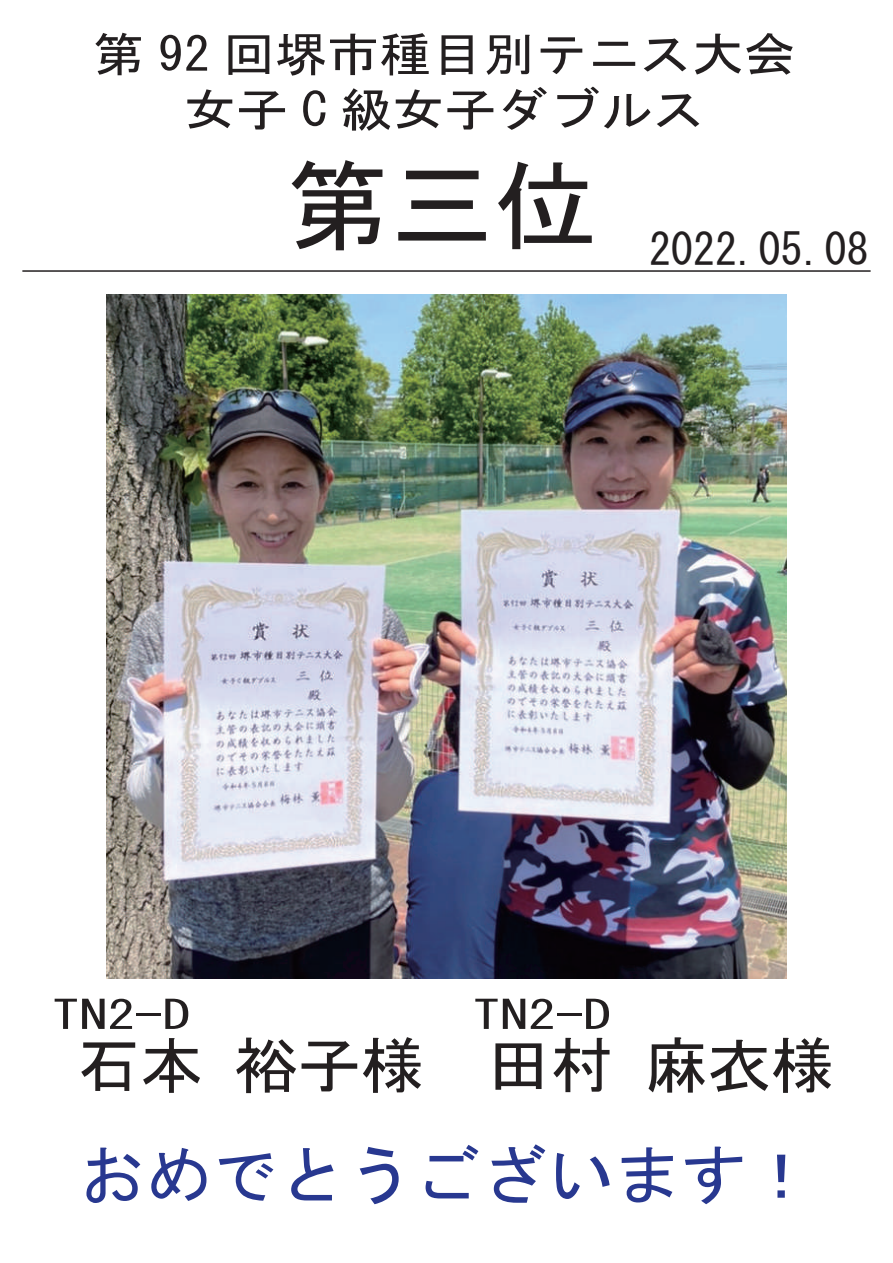
<style>
.page{position:relative;width:893px;height:1263px;background:#fff}
.page>*{position:absolute;margin:0;border:0;box-sizing:border-box;transform-origin:0 0}
.t1{font:99.9px "MS Gothic";color:#231f20;scale:1.04 1}
.t2{font:64.5px "MS Gothic";color:#283890;scale:1.04 1}
.t3{font:61.8px "MS Gothic";color:#231f20}
.t4{font:47.1px/55.5px "MS Gothic";color:#231f20;text-align:center;scale:1.11 1}
.t5{font:43.8px "MS Gothic";color:#231f20}
.t6{font:39.75px "MS Gothic";color:#231f20;scale:1.4 1}
</style>
<div class="page">
<hr style="left:22px;top:270px;width:849px;height:2px;background:#231f20">
<img style="left:107px;top:295px;width:679px;height:684px">
<p class="t4" style="left:93px;top:26px;width:635px">第 92 回堺市種目別テニス大会女子 C 級女子ダブルス</p>
<h1 class="t1" style="left:286px;top:156px;width:301px">第三位</h1>
<p class="t5" style="left:649px;top:227px;width:221px">2022.05.08</p>
<p class="t6" style="left:52px;top:995px;width:100px">TN2-D</p>
<p class="t6" style="left:473px;top:995px;width:100px">TN2-D</p>
<h3 class="t3" style="left:77px;top:1034px;width:758px">石本 裕子様　田村 麻衣様</h3>
<h2 class="t2" style="left:78px;top:1143px;width:709px">おめでとうございます！</h2>
</div>
